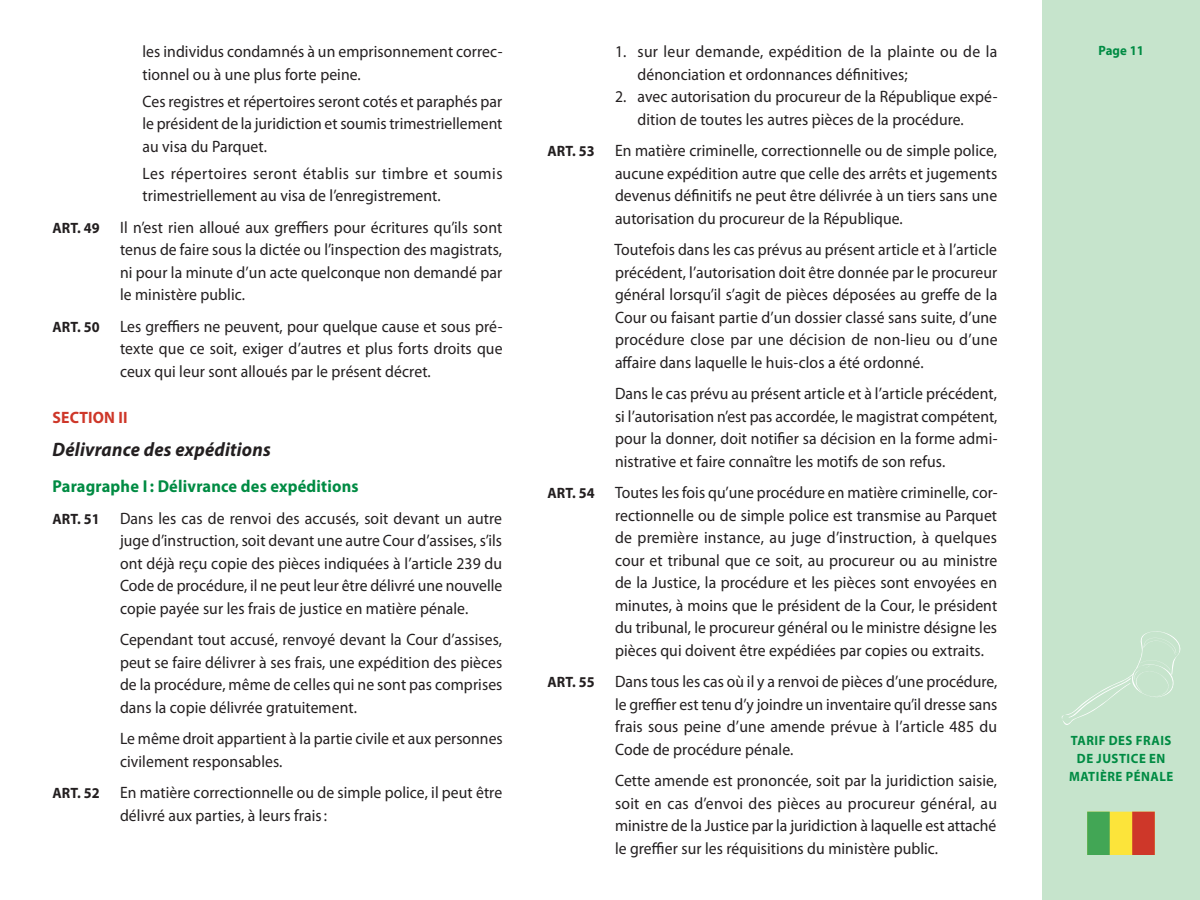
<style>
.page{position:relative;width:1200px;height:900px;background:#fff}
.page>*{position:absolute;margin:0;border:0;box-sizing:border-box;transform-origin:0 0}
.t1{font:italic 700 19.5px "Myriad Pro";letter-spacing:.01em;color:#231f20;scale:.95 1}
.t2{font:700 17.25px "Myriad Pro";letter-spacing:.01em;color:#008b43;scale:.95 1}
.t3{font:16.5px/22.5px "Myriad Pro";letter-spacing:.005em;color:#231f20;text-align:justify;scale:.95 1}
.t4{font:700 16.5px "Myriad Pro";letter-spacing:.01em;color:#ce3729;scale:.95 1}
.t5{font:700 13.5px/18px "Myriad Pro";letter-spacing:.04em;color:#008b43;text-align:center;scale:.95 1}
.s1{font-weight:700;font-size:15px}
</style>
<div class="page">
<div style="left:1042px;top:0;width:158px;height:900px;background:#c6e4cc"></div>
<svg style="left:1087px;top:812px;width:68px;height:43px"></svg>
<svg style="left:1062px;top:631px;width:118px;height:94px"></svg>
<p class="t3" style="left:142px;top:41px;width:380px">les individus condamnés à un emprisonnement correc-</p>
<p class="t5" style="left:1098px;top:42px;width:49px">Page 11</p>
<p class="t3" style="left:142px;top:61px;width:380px;line-height:27px">tionnel ou à une plus forte peine.<br>Ces registres et répertoires seront cotés et paraphés par</p>
<p class="t3" style="left:142px;top:113px;width:380px">le président de la juridiction et soumis trimestriellement au visa du Parquet.</p>
<p class="t3" style="left:142px;top:162px;width:381px">Les répertoires seront établis sur timbre et soumis trimestriellement au visa de l’enregistrement.</p>
<p class="t3" style="left:120px;top:216px;width:404px;text-indent:-68px"><span class="s1">ART. 49</span> Il n’est rien alloué aux greffiers pour écritures qu’ils sont tenus de faire sous la dictée ou l’inspection des magistrats, ni pour la minute d’un acte quelconque non demandé par le ministère public.</p>
<p class="t3" style="left:120px;top:315px;width:404px;text-indent:-68px"><span class="s1">ART. 50</span> Les greffiers ne peuvent, pour quelque cause et sous pré&shy;texte que ce soit, exiger d’autres et plus forts droits que ceux qui leur sont alloués par le présent décret.</p>
<p class="t4" style="left:52px;top:409px;width:81px">SECTION II</p>
<p class="t1" style="left:52px;top:439px;width:231px">Délivrance des expéditions</p>
<p class="t2" style="left:52px;top:477px;width:324px">Paragraphe I : Délivrance des expéditions</p>
<p class="t3" style="left:120px;top:507px;width:404px;text-indent:-68px"><span class="s1">ART. 51</span> Dans les cas de renvoi des accusés, soit devant un autre juge d’instruction, soit devant une autre Cour d’assises, s’ils ont déjà reçu copie des pièces indiquées à l’article 239 du Code de procédure, il ne peut leur être délivré une nouvelle copie payée sur les frais de justice en matière pénale.</p>
<p class="t3" style="left:120px;top:629px;width:404px">Cependant tout accusé, renvoyé devant la Cour d’assises, peut se faire délivrer à ses frais, une expédition des pièces de la procédure, même de celles qui ne sont pas comprises dans la copie délivrée gratuitement.</p>
<p class="t3" style="left:120px;top:728px;width:404px">Le même droit appartient à la partie civile et aux personnes civilement responsables.</p>
<p class="t3" style="left:120px;top:782px;width:404px;text-indent:-68px"><span class="s1">ART. 52</span> En matière correctionnelle ou de simple police, il peut être délivré aux parties, à leurs frais :</p>
<p class="t3" style="left:638px;top:41px;width:380px;text-indent:-22px">1. sur leur demande, expédition de la plainte ou de la dénonciation et ordonnances définitives;</p>
<p class="t3" style="left:638px;top:86px;width:380px;text-indent:-22px">2. avec autorisation du procureur de la République expé&shy;dition de toutes les autres pièces de la procédure.</p>
<p class="t3" style="left:615px;top:140px;width:404px;text-indent:-68px"><span class="s1">ART. 53</span> En matière criminelle, correctionnelle ou de simple police, aucune expédition autre que celle des arrêts et jugements devenus définitifs ne peut être délivrée à un tiers sans une autorisation du procureur de la République.</p>
<p class="t3" style="left:614px;top:239px;width:405px">Toutefois dans les cas prévus au présent article et à l’article précédent, l’autorisation doit être donnée par le procureur général lorsqu’il s’agit de pièces déposées au greffe de la Cour ou faisant partie d’un dossier classé sans suite, d’une procédure close par une décision de non-lieu ou d’une affaire dans laquelle le huis-clos a été ordonné.</p>
<p class="t3" style="left:615px;top:383px;width:404px">Dans le cas prévu au présent article et à l’article précédent, si l’autorisation n’est pas accordée, le magistrat compétent, pour la donner, doit notifier sa décision en la forme admi&shy;nistrative et faire connaître les motifs de son refus.</p>
<p class="t3" style="left:615px;top:482px;width:404px;text-indent:-68px"><span class="s1">ART. 54</span> Toutes les fois qu’une procédure en matière criminelle, cor&shy;rectionnelle ou de simple police est transmise au Parquet de première instance, au juge d’instruction, à quelques cour et tribunal que ce soit, au procureur ou au ministre de la Justice, la procédure et les pièces sont envoyées en minutes, à moins que le président de la Cour, le président du tribunal, le procureur général ou le ministre désigne les pièces qui doivent être expédiées par copies ou extraits.</p>
<p class="t3" style="left:615px;top:671px;width:404px;text-indent:-68px"><span class="s1">ART. 55</span> Dans tous les cas où il y a renvoi de pièces d’une procédure, le greffier est tenu d’y joindre un inventaire qu’il dresse sans frais sous peine d’une amende prévue à l’article 485 du Code de procédure pénale.</p>
<p class="t3" style="left:615px;top:770px;width:404px">Cette amende est prononcée, soit par la juridiction saisie, soit en cas d’envoi des pièces au procureur général, au ministre de la Justice par la juridiction à laquelle est attaché le greffier sur les réquisitions du ministère public.</p>
<p class="t5" style="left:1069px;top:732px;width:111px">TARIF DES FRAIS<br>DE JUSTICE EN<br>MATIÈRE PÉNALE</p>
</div>
